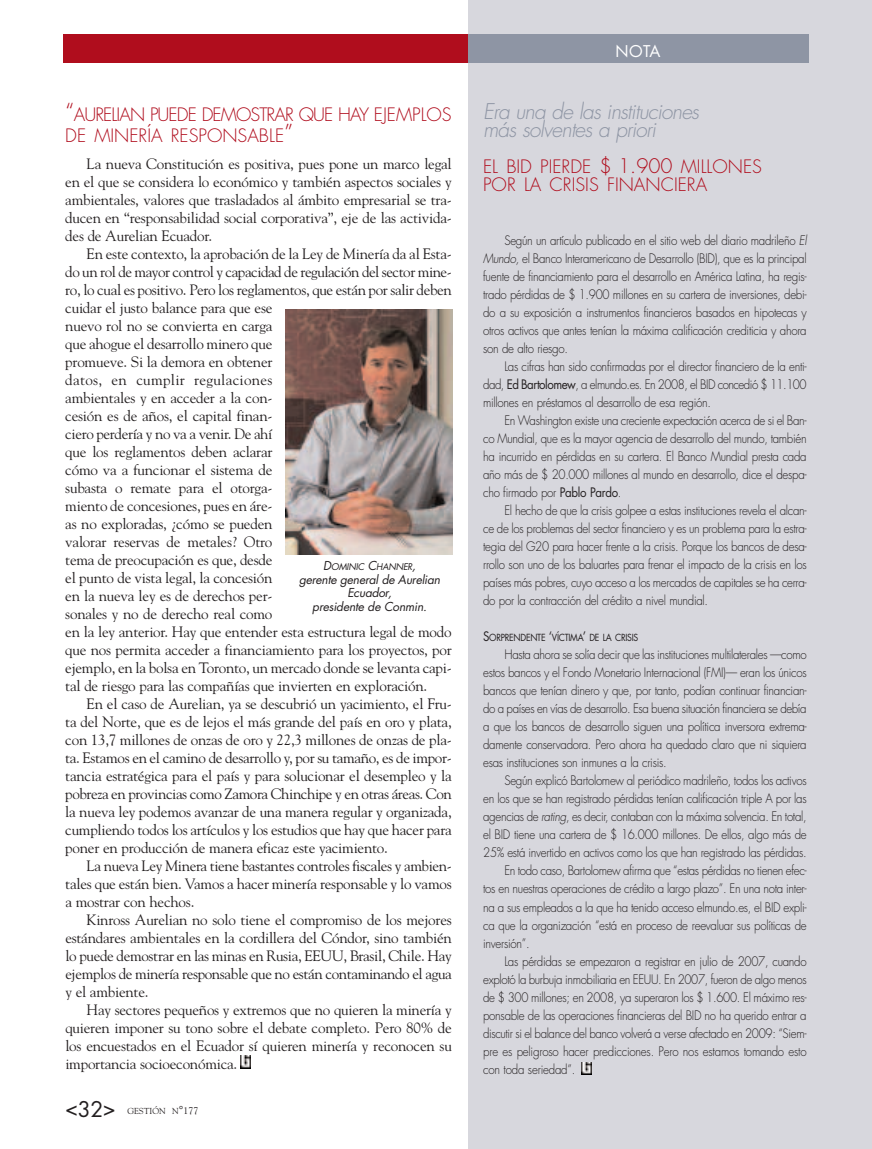
<style>
.page{position:relative;width:872px;height:1149px;background:#fff}
.page>*{position:absolute;margin:0;border:0;box-sizing:border-box;transform-origin:0 0}
.t1{font:italic 300 21px/18px "Futura";letter-spacing:-.035em;color:#8e95a4}
.t2{font:21px "Futura";color:#231f20}
.t3{font:300 18px/21px "Futura";color:#b00d1d}
.t4{font:15.75px "Futura";color:#fff}
.t5{font:15px/18px "Goudy";letter-spacing:-.015em;color:#231f20;text-align:justify}
.t6{font:300 12.75px/18px "Futura";letter-spacing:-.025em;color:#231f20;text-align:justify;scale:.9 1}
.t7{font:italic 12px/13.5px "Futura";letter-spacing:-.02em;color:#231f20;text-align:center}
.t8{font:9.6px "Futura";letter-spacing:-.035em;color:#231f20;scale:.9 1}
.t9{font:italic 9px "Futura";letter-spacing:-.025em;color:#231f20}
.t10{font:8.7px "Goudy";color:#231f20}
.s1{font-size:24px}
.s2{font-size:12px}
.s3{font-size:11.55px}
.s4{font-size:9.75px}
.s5{font-size:19.5px}
.s6{font-style:italic}
.s7{font-weight:400}
.s8{font-size:12.75px}
</style>
<div class="page">
<div style="left:468px;top:0;width:404px;height:1148px;background:#d7d7dd"></div>
<div style="left:64px;top:34px;width:404px;height:29px;background:#b00d1d"></div>
<div style="left:468px;top:34px;width:340px;height:29px;background:#8e95a4"></div>
<img style="left:286px;top:309px;width:166px;height:245px">
<svg style="left:240px;top:1055px;width:11px;height:12px"></svg>
<svg style="left:581px;top:1062px;width:11px;height:12px"></svg>
<h2 class="t3" style="left:65px;top:106px;width:388px"><span class="s1">“</span>AURELIAN PUEDE DEMOSTRAR QUE HAY EJEMPLOS<br>DE MINERÍA RESPONSABLE<span class="s1">”</span></h2>
<p class="t5" style="left:65px;top:154px;width:388px;text-indent:21px">La nueva Constitución es positiva, pues pone un marco legal en el que se considera lo económico y también aspectos sociales y ambientales, valores que trasladados al ámbito empresarial se tra&shy;ducen en “responsabilidad social corporativa”, eje de las activida&shy;des de Aurelian Ecuador.</p>
<p class="t5" style="left:65px;top:244px;width:388px;text-align:left;text-indent:21px">En este contexto, la aprobación de la Ley de Minería da al Esta&shy;do un rol de mayor control y capacidad de regulación del sector mine&shy;ro, lo cual es positivo. Pero los reglamentos, que están por salir deben cuidar el justo balance para que ese<br>nuevo rol no se convierta en carga<br>que ahogue el desarrollo minero que<br>promueve. Si la demora en obtener<br>datos, en cumplir regulaciones<br>ambientales y en acceder a la con-<br>cesión es de años, el capital finan-<br>ciero perdería y no va a venir. De ahí<br>que los reglamentos deben aclarar<br>cómo va a funcionar el sistema de<br>subasta o remate para el otorga-<br>miento de concesiones, pues en áre-<br>as no exploradas, ¿cómo se pueden<br>valorar reservas de metales? Otro<br>tema de preocupación es que, desde<br>el punto de vista legal, la concesión<br>en la nueva ley es de derechos per-<br>sonales y no de derecho real como<br>en la ley anterior. Hay que entender esta estructura legal de modo que nos permita acceder a financiamiento para los proyectos, por ejemplo, en la bolsa en Toronto, un mercado donde se levanta capi&shy;tal de riesgo para las compañías que invierten en exploración.</p>
<p class="t5" style="left:65px;top:694px;width:388px;text-indent:21px">En el caso de Aurelian, ya se descubrió un yacimiento, el Fru&shy;ta del Norte, que es de lejos el más grande del país en oro y plata, con 13,7 millones de onzas de oro y 22,3 millones de onzas de pla&shy;ta. Estamos en el camino de desarrollo y, por su tamaño, es de impor&shy;tancia estratégica para el país y para solucionar el desempleo y la pobreza en provincias como Zamora Chinchipe y en otras áreas. Con la nueva ley podemos avanzar de una manera regular y organizada, cumpliendo todos los artículos y los estudios que hay que hacer para poner en producción de manera eficaz este yacimiento.</p>
<p class="t5" style="left:65px;top:856px;width:388px;text-indent:21px">La nueva Ley Minera tiene bastantes controles fiscales y ambien&shy;tales que están bien. Vamos a hacer minería responsable y lo vamos a mostrar con hechos.</p>
<p class="t5" style="left:65px;top:910px;width:388px;text-indent:21px">Kinross Aurelian no solo tiene el compromiso de los mejores estándares ambientales en la cordillera del Cóndor, sino también lo puede demostrar en las minas en Rusia, EEUU, Brasil, Chile. Hay ejemplos de minería responsable que no están contaminando el agua y el ambiente.</p>
<p class="t5" style="left:65px;top:1000px;width:388px;text-indent:21px">Hay sectores pequeños y extremos que no quieren la minería y quieren imponer su tono sobre el debate completo. Pero 80% de los encuestados en el Ecuador sí quieren minería y reconocen su importancia socioeconómica.</p>
<p class="t9" style="left:323px;top:562px;width:94px"><span class="s2">D</span>OMINIC <span class="s2">C</span>HANNER<span class="s2">,</span></p>
<p class="t7" style="left:299px;top:573px;width:143px">gerente general de Aurelian<br>Ecuador,<br>presidente de Conmin.</p>
<h1 class="t2" style="left:65px;top:1098px;width:52px">&lt;32&gt;</h1>
<p class="t10" style="left:127px;top:1104px;width:72px">GESTIÓN N<span class="s3">°</span><span class="s4">177</span></p>
<p class="t4" style="left:615px;top:44px;width:47px">NOTA</p>
<h1 class="t1" style="left:483px;top:104px;width:217px">Era una de las instituciones más solventes a priori</h1>
<h2 class="t3" style="left:483px;top:159px;width:280px;line-height:18px">EL BID PIERDE <span class="s5">$ 1.900</span> MILLONES<br>POR LA CRISIS FINANCIERA</h2>
<p class="t6" style="left:483px;top:232px;width:361px;text-indent:21px">Según un artículo publicado en el sitio web del diario madrileño <span class="s6">El Mundo,</span> el Banco Interamericano de Desarrollo (BID), que es la principal fuente de financiamiento para el desarrollo en América Latina, ha regis&shy;trado pérdidas de $ 1.900 millones en su cartera de inversiones, debi&shy;do a su exposición a instrumentos financieros basados en hipotecas y otros activos que antes tenían la máxima calificación crediticia y ahora son de alto riesgo.</p>
<p class="t6" style="left:483px;top:358px;width:361px;text-indent:21px">Las cifras han sido confirmadas por el director financiero de la enti&shy;dad, <span class="s7">Ed Bartolomew</span>, a elmundo.es. En 2008, el BID concedió $ 11.100 millones en préstamos al desarrollo de esa región.</p>
<p class="t6" style="left:483px;top:412px;width:361px;text-indent:21px">En Washington existe una creciente expectación acerca de si el Ban&shy;co Mundial, que es la mayor agencia de desarrollo del mundo, también ha incurrido en pérdidas en su cartera. El Banco Mundial presta cada año más de $ 20.000 millones al mundo en desarrollo, dice el despa&shy;cho firmado por <span class="s7">Pablo Pardo</span>.</p>
<p class="t6" style="left:483px;top:502px;width:361px;text-indent:21px">El hecho de que la crisis golpee a estas instituciones revela el alcan&shy;ce de los problemas del sector financiero y es un problema para la estra&shy;tegia del G20 para hacer frente a la crisis. Porque los bancos de desa&shy;rrollo son uno de los baluartes para frenar el impacto de la crisis en los países más pobres, cuyo acceso a los mercados de capitales se ha cerra&shy;do por la contracción del crédito a nivel mundial.</p>
<p class="t8" style="left:483px;top:633px;width:174px"><span class="s8">S</span>ORPRENDENTE <span class="s8">‘</span>VÍCTIMA<span class="s8">’</span> DE LA CRISIS</p>
<p class="t6" style="left:483px;top:646px;width:361px;text-indent:21px">Hasta ahora se solía decir que las instituciones multilaterales —como estos bancos y el Fondo Monetario Internacional (FMI)— eran los únicos bancos que tenían dinero y que, por tanto, podían continuar financian&shy;do a países en vías de desarrollo. Esa buena situación financiera se debía a que los bancos de desarrollo siguen una política inversora extrema&shy;damente conservadora. Pero ahora ha quedado claro que ni siquiera esas instituciones son inmunes a la crisis.</p>
<p class="t6" style="left:504px;top:772px;width:337px">Según explicó Bartolomew al periódico madrileño, todos los activos</p>
<p class="t6" style="left:483px;top:790px;width:361px">en los que se han registrado pérdidas tenían calificación triple A por las</p>
<p class="t6" style="left:483px;top:808px;width:361px">agencias de <span class="s6">rating</span>, es decir, contaban con la máxima solvencia. En total,</p>
<p class="t6" style="left:483px;top:826px;width:361px">el BID tiene una cartera de $ 16.000 millones. De ellos, algo más de</p>
<p class="t6" style="left:483px;top:844px;width:361px">25% está invertido en activos como los que han registrado las pérdidas.</p>
<p class="t6" style="left:504px;top:862px;width:337px">En todo caso, Bartolomew afirma que “estas pérdidas no tienen efec-</p>
<p class="t6" style="left:483px;top:880px;width:361px">tos en nuestras operaciones de crédito a largo plazo”. En una nota inter-</p>
<p class="t6" style="left:483px;top:898px;width:361px">na a sus empleados a la que ha tenido acceso elmundo.es, el BID expli-</p>
<p class="t6" style="left:483px;top:916px;width:361px">ca que la organización “está en proceso de reevaluar sus políticas de</p>
<p class="t6" style="left:483px;top:934px;width:53px">inversión”.</p>
<p class="t6" style="left:504px;top:952px;width:337px">Las pérdidas se empezaron a registrar en julio de 2007, cuando</p>
<p class="t6" style="left:483px;top:970px;width:361px">explotó la burbuja inmobiliaria en EEUU. En 2007, fueron de algo menos</p>
<p class="t6" style="left:483px;top:988px;width:361px">de $ 300 millones; en 2008, ya superaron los $ 1.600. El máximo res-</p>
<p class="t6" style="left:483px;top:1006px;width:361px">ponsable de las operaciones financieras del BID no ha querido entrar a</p>
<p class="t6" style="left:483px;top:1024px;width:361px">discutir si el balance del banco volverá a verse afectado en 2009: “Siem-</p>
<p class="t6" style="left:483px;top:1042px;width:361px">pre es peligroso hacer predicciones. Pero nos estamos tomando esto</p>
<p class="t6" style="left:483px;top:1060px;width:104px">con toda seriedad”.</p>
</div>
